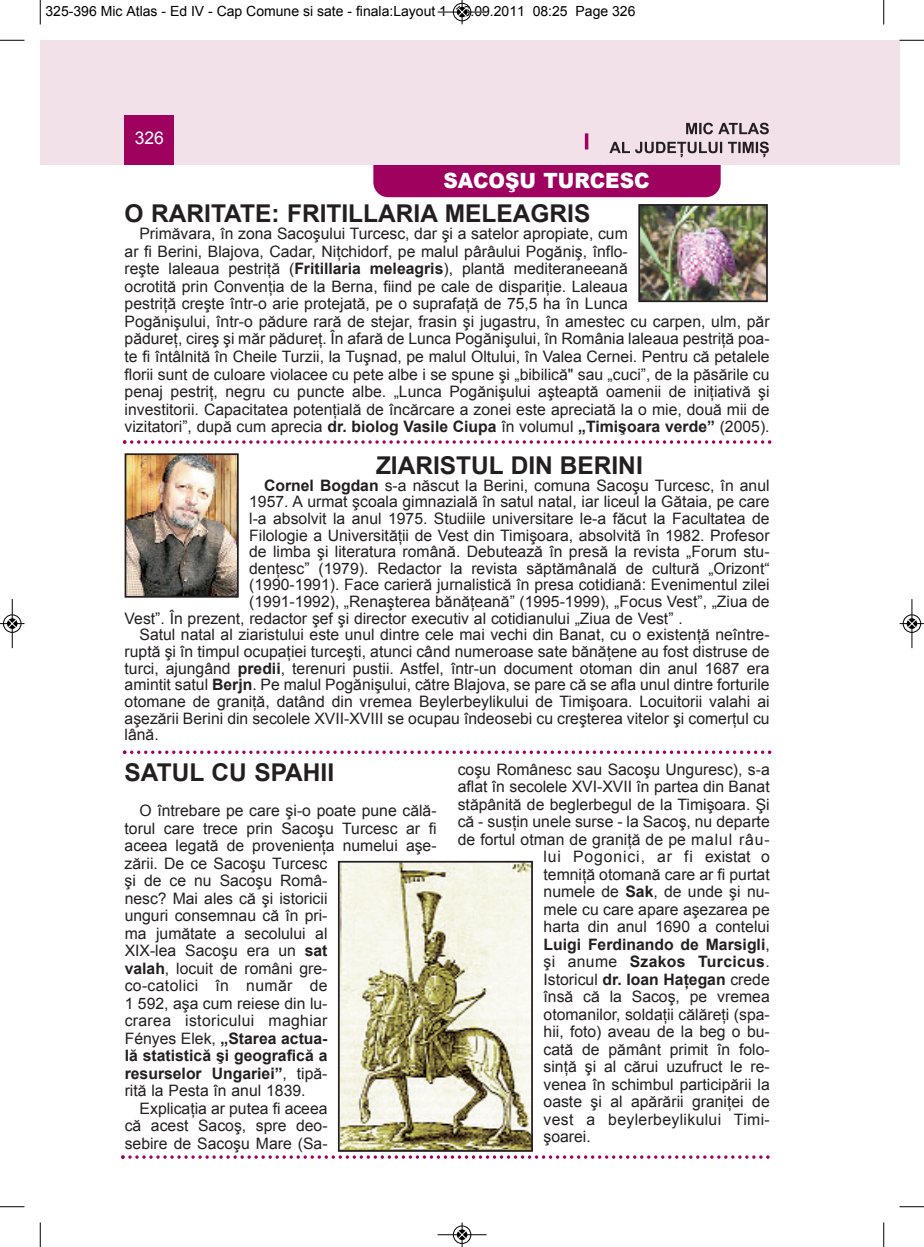
<style>
.page{position:relative;width:924px;height:1247px;background:#fff}
.page>*{position:absolute;margin:0;border:0;box-sizing:border-box;transform-origin:0 0}
.t1{font:700 24.5px "Arial";color:#231f20}
.t2{font:900 21px "Arial";color:#fff;scale:.95 1}
.t3{font:17.5px "Arial";color:#fff}
.t4{font:15.75px/17.5px "Arial";color:#231f20}
.t5{font:700 15.75px "Arial";color:#231f20}
.t6{font:15.75px "Arial";letter-spacing:.02em;color:#231f20}
.t7{font:15.75px "Arial";letter-spacing:.055em;color:#231f20}
.t8{font:700 15.75px "Arial";letter-spacing:.02em;color:#231f20}
.t9{font:14px "Arial";color:#000}
.s1{font-weight:700}
.s2{font-weight:400}
</style>
<div class="page">
<div style="left:884px;top:40px;width:15px;height:124px;background:#f3e1e9"></div>
<div style="left:373px;top:134px;width:348px;height:63px;background:#9e015e;border-radius:15px"></div>
<div style="left:40px;top:40px;width:844px;height:124px;background:#f3e1e9"></div>
<div style="left:125px;top:115px;width:49px;height:49px;background:#9e015e"></div>
<hr style="left:585px;top:133px;width:3px;height:16px;background:#9e015e">
<svg style="left:686px;top:123px;width:83px;height:11px"></svg>
<svg style="left:609px;top:142px;width:160px;height:15px"></svg>
<img style="left:641px;top:207px;width:124px;height:92px">
<div style="left:638px;top:204px;width:130px;height:98px;border:2px solid #231f20"></div>
<img style="left:128px;top:456px;width:108px;height:138px">
<div style="left:125px;top:453px;width:114px;height:144px;border:2px solid #231f20"></div>
<svg style="left:123px;top:440px;width:648px;height:4px"></svg>
<svg style="left:123px;top:750px;width:648px;height:4px"></svg>
<svg style="left:121px;top:1155px;width:648px;height:3px"></svg>
<img style="left:341px;top:863px;width:189px;height:285px">
<div style="left:338px;top:860px;width:195px;height:291px;border:2px solid #231f20"></div>
<svg style="left:40px;top:0;width:1px;height:24px"></svg>
<svg style="left:0;top:40px;width:24px;height:1px"></svg>
<svg style="left:883px;top:0;width:1px;height:24px"></svg>
<svg style="left:899px;top:40px;width:25px;height:1px"></svg>
<svg style="left:40px;top:1222px;width:1px;height:24px"></svg>
<svg style="left:0;top:1206px;width:24px;height:1px"></svg>
<svg style="left:883px;top:1222px;width:1px;height:24px"></svg>
<svg style="left:899px;top:1206px;width:25px;height:1px"></svg>
<hr style="left:438px;top:12px;width:48px;height:1px;background:#000">
<div style="left:453px;top:3px;width:18px;height:18px;border:1px solid #000;border-radius:50%"></div>
<svg style="left:458px;top:0;width:8px;height:24px"></svg>
<hr style="left:438px;top:1234px;width:48px;height:1px;background:#000">
<div style="left:453px;top:1225px;width:18px;height:18px;border:1px solid #000;border-radius:50%"></div>
<svg style="left:458px;top:1222px;width:8px;height:24px"></svg>
<div style="left:3px;top:614px;width:19px;height:19px;border:1px solid #fff;border-radius:50%"></div>
<hr style="left:12px;top:599px;width:1px;height:49px;background:#000">
<div style="left:3px;top:614px;width:18px;height:18px;border:1px solid #000;border-radius:50%"></div>
<svg style="left:0;top:619px;width:24px;height:9px"></svg>
<div style="left:902px;top:614px;width:19px;height:19px;border:1px solid #fff;border-radius:50%"></div>
<hr style="left:911px;top:599px;width:1px;height:49px;background:#000">
<div style="left:903px;top:614px;width:18px;height:18px;border:1px solid #000;border-radius:50%"></div>
<svg style="left:900px;top:619px;width:24px;height:9px"></svg>
<p class="t9" style="left:46px;top:3px;width:591px">325-396 Mic Atlas - Ed IV - Cap Comune si sate - finala:Layout 1 16.09.2011 08:25 Page 326</p>
<p class="t3" style="left:135px;top:128px;width:31px">326</p>
<h2 class="t2" style="left:443px;top:165px;width:218px">SACOŞU TURCESC</h2>
<h1 class="t1" style="left:125px;top:200px;width:467px">O RARITATE: FRITILLARIA MELEAGRIS</h1>
<p class="t4" style="left:125px;top:225px;width:646px;text-indent:15px">Primăvara, în zona Sacoşului Turcesc, dar şi a satelor apropiate, cum<br>ar fi Berini, Blajova, Cadar, Niţchidorf, pe malul pârâului Pogăniş, înflo-<br>reşte laleaua pestriţă (<span class="s1">Fritillaria meleagris</span>), plantă mediteraneeană<br>ocrotită prin Convenţia de la Berna, fiind pe cale de dispariţie. Laleaua<br>pestriţă creşte într-o arie protejată, pe o suprafaţă de 75,5 ha în Lunca<br>Pogănişului, într-o pădure rară de stejar, frasin şi jugastru, în amestec cu carpen, ulm, păr pădureţ, cireş şi măr pădureţ. În afară de Lunca Pogănişului, în România laleaua pestriţă poa&shy;te fi întâlnită în Cheile Turzii, la Tuşnad, pe malul Oltului, în Valea Cernei. Pentru că petalele florii sunt de culoare violacee cu pete albe i se spune şi „bibilică" sau „cuci”, de la păsările cu penaj pestriţ, negru cu puncte albe. „Lunca Pogănişului aşteaptă oamenii de iniţiativă şi investitorii. Capacitatea potenţială de încărcare a zonei este apreciată la o mie, două mii de vizitatori”, după cum aprecia <span class="s1">dr. biolog Vasile Ciupa</span> în volumul <span class="s1">„Timişoara verde”</span> (2005).</p>
<h1 class="t1" style="left:376px;top:452px;width:268px">ZIARISTUL DIN BERINI</h1>
<p class="t4" style="left:264px;top:476px;width:507px"><span class="s1">Cornel Bogdan</span> s-a născut la Berini, comuna Sacoşu Turcesc, în anul</p>
<p class="t4" style="left:249px;top:493px;width:522px">1957. A urmat şcoala gimnazială în satul natal, iar liceul la Gătaia, pe care</p>
<p class="t4" style="left:249px;top:509px;width:522px">l-a absolvit la anul 1975. Studiile universitare le-a făcut la Facultatea de</p>
<p class="t4" style="left:249px;top:526px;width:522px">Filologie a Universităţii de Vest din Timişoara, absolvită în 1982. Profesor</p>
<p class="t4" style="left:249px;top:543px;width:522px">de limba şi literatura română. Debutează în presă la revista „Forum stu-</p>
<p class="t4" style="left:249px;top:559px;width:522px">denţesc” (1979). Redactor la revista săptămânală de cultură „Orizont“</p>
<p class="t4" style="left:249px;top:576px;width:522px">(1990-1991). Face carieră jurnalistică în presa cotidiană: Evenimentul zilei</p>
<p class="t4" style="left:249px;top:593px;width:522px">(1991-1992), „Renaşterea bănăţeană” (1995-1999), „Focus Vest”, „Ziua de</p>
<p class="t4" style="left:125px;top:609px;width:560px">Vest”. În prezent, redactor şef şi director executiv al cotidianului „Ziua de Vest” .</p>
<p class="t4" style="left:139px;top:626px;width:631px">Satul natal al ziaristului este unul dintre cele mai vechi din Banat, cu o existenţă neîntre-</p>
<p class="t4" style="left:125px;top:642px;width:646px">ruptă şi în timpul ocupaţiei turceşti, atunci când numeroase sate bănăţene au fost distruse de</p>
<p class="t4" style="left:125px;top:659px;width:646px">turci, ajungând <span class="s1">predii</span>, terenuri pustii. Astfel, într-un document otoman din anul 1687 era</p>
<p class="t4" style="left:125px;top:676px;width:646px">amintit satul <span class="s1">Berjn</span>. Pe malul Pogănişului, către Blajova, se pare că se afla unul dintre forturile</p>
<p class="t4" style="left:125px;top:692px;width:646px">otomane de graniţă, datând din vremea Beylerbeylikului de Timişoara. Locuitorii valahi ai</p>
<p class="t4" style="left:125px;top:709px;width:646px">aşezării Berini din secolele XVII-XVIII se ocupau îndeosebi cu creşterea vitelor şi comerţul cu</p>
<p class="t4" style="left:125px;top:726px;width:36px">lână.</p>
<h1 class="t1" style="left:125px;top:758px;width:211px">SATUL CU SPAHII</h1>
<p class="t4" style="left:139px;top:801px;width:299px">O întrebare pe care şi-o poate pune călă-</p>
<p class="t4" style="left:125px;top:819px;width:313px">torul care trece prin Sacoşu Turcesc ar fi</p>
<p class="t4" style="left:125px;top:836px;width:313px">aceea legată de provenienţa numelui aşe-</p>
<p class="t4" style="left:125px;top:854px;width:204px">zării. De ce Sacoşu Turcesc</p>
<p class="t4" style="left:125px;top:871px;width:204px">şi de ce nu Sacoşu Româ-</p>
<p class="t4" style="left:125px;top:889px;width:204px">nesc? Mai ales că şi istoricii</p>
<p class="t4" style="left:125px;top:906px;width:204px">unguri consemnau că în pri-</p>
<p class="t4" style="left:125px;top:924px;width:204px">ma jumătate a secolului al</p>
<p class="t4" style="left:125px;top:941px;width:204px">XIX-lea Sacoşu era un <span class="s1">sat</span></p>
<p class="t4" style="left:125px;top:959px;width:204px"><span class="s1">valah</span>, locuit de români gre-</p>
<p class="t6" style="left:125px;top:976px;width:204px">co-catolici în număr de</p>
<p class="t4" style="left:125px;top:994px;width:204px">1 592, aşa cum reiese din lu-</p>
<p class="t6" style="left:125px;top:1011px;width:204px">crarea istoricului maghiar</p>
<p class="t5" style="left:125px;top:1029px;width:203px"><span class="s2">Fényes Elek,</span> „Starea actua-</p>
<p class="t5" style="left:125px;top:1046px;width:204px">lă statistică şi geografică a</p>
<p class="t5" style="left:125px;top:1064px;width:204px">resurselor Ungariei”<span class="s2">, tipă-</span></p>
<p class="t4" style="left:125px;top:1081px;width:182px">rită la Pesta în anul 1839.</p>
<p class="t4" style="left:140px;top:1099px;width:189px">Explicaţia ar putea fi aceea</p>
<p class="t4" style="left:125px;top:1116px;width:204px">că acest Sacoş, spre deo-</p>
<p class="t4" style="left:125px;top:1134px;width:204px">sebire de Sacoşu Mare (Sa-</p>
<p class="t4" style="left:458px;top:760px;width:313px">coşu Românesc sau Sacoşu Unguresc), s-a</p>
<p class="t4" style="left:458px;top:777px;width:313px">aflat în secolele XVI-XVII în partea din Banat</p>
<p class="t4" style="left:458px;top:795px;width:313px">stăpânită de beglerbegul de la Timişoara. Şi</p>
<p class="t4" style="left:458px;top:812px;width:313px">că - susţin unele surse - la Sacoş, nu departe</p>
<p class="t4" style="left:458px;top:830px;width:313px">de fortul otman de graniţă de pe malul râu-</p>
<p class="t7" style="left:543px;top:847px;width:228px">lui Pogonici, ar fi existat o</p>
<p class="t4" style="left:543px;top:865px;width:228px">temniţă otomană care ar fi purtat</p>
<p class="t4" style="left:543px;top:882px;width:228px">numele de <span class="s1">Sak</span>, de unde şi nu-</p>
<p class="t4" style="left:543px;top:900px;width:228px">mele cu care apare aşezarea pe</p>
<p class="t4" style="left:543px;top:917px;width:228px">harta din anul 1690 a contelui</p>
<p class="t5" style="left:543px;top:935px;width:228px">Luigi Ferdinando de Marsigli<span class="s2">,</span></p>
<p class="t8" style="left:543px;top:952px;width:228px"><span class="s2">şi anume</span> Szakos Turcicus<span class="s2">.</span></p>
<p class="t4" style="left:543px;top:970px;width:228px">Istoricul <span class="s1">dr. Ioan Haţegan</span> crede</p>
<p class="t4" style="left:543px;top:987px;width:228px">însă că la Sacoş, pe vremea</p>
<p class="t4" style="left:543px;top:1005px;width:228px">otomanilor, soldaţii călăreţi (spa-</p>
<p class="t4" style="left:543px;top:1022px;width:228px">hii, foto) aveau de la beg o bu-</p>
<p class="t4" style="left:543px;top:1040px;width:228px">cată de pământ primit în folo-</p>
<p class="t4" style="left:543px;top:1057px;width:228px">sinţă şi al cărui uzufruct le re-</p>
<p class="t4" style="left:543px;top:1075px;width:228px">venea în schimbul participării la</p>
<p class="t4" style="left:543px;top:1092px;width:228px">oaste şi al apărării graniţei de</p>
<p class="t6" style="left:543px;top:1110px;width:228px">vest a beylerbeylikului Timi-</p>
<p class="t4" style="left:543px;top:1127px;width:49px">şoarei.</p>
</div>
